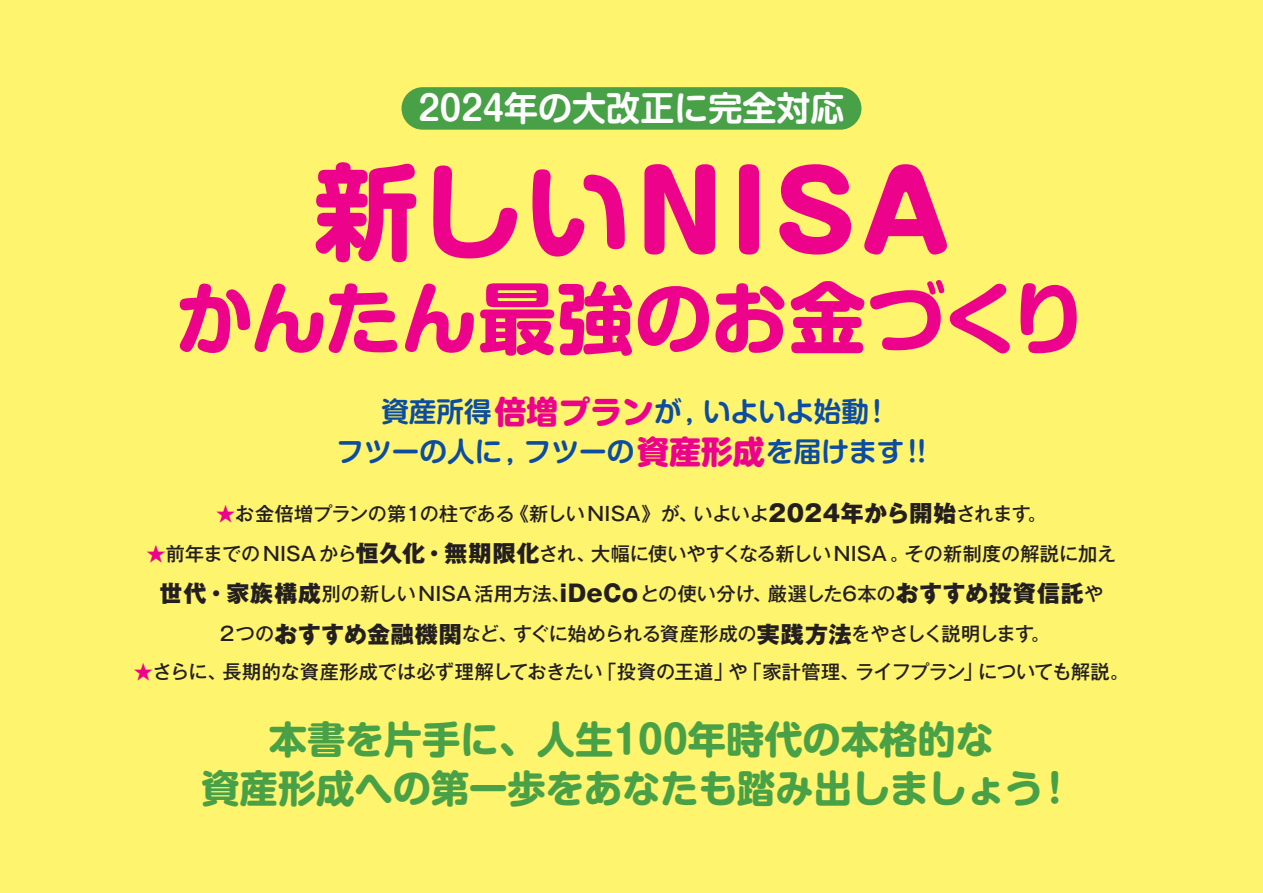
<style>
.page{position:relative;width:1263px;height:893px;background:#fff46d}
.page>*{position:absolute;margin:0;border:0;box-sizing:border-box;transform-origin:0 0}
.本文{font:800 104.7px "Shin M Go Pr 6 N";color:#ed028c}
.本文-2{font:700 77.7px "Shin M Go Pr 6 N";letter-spacing:-.02em;color:#ed028c}
.本文-3{font:700 38.25px "Shin M Go Pr 6 N";color:#49a147}
.本文-4{font:700 34.05px "Shin M Go Pr 6 N De";color:#fff}
.本文-5{font:700 27.6px "Shin M Go Pr 6 N De";color:#0d4da1}
.本文-6{font:800 22.95px "Gothic MB101 Pr 6 N";letter-spacing:.03em;color:#231f20}
.本文-7{font:500 19.2px "Gothic MB101 Pr 6 N";letter-spacing:-.005em;color:#231f20}
.s1{font-weight:700}
.s2{font-family:"Shin M Go Pr 6 N";font-weight:800;font-size:31.95px;color:#ed028c}
.s3{color:#ed028c}
.s4{font-weight:500;font-size:19.2px}
.s5{font-weight:800;font-size:22.95px}
</style>
<div class="page">
<div style="left:401px;top:87px;width:460px;height:43px;background:#49a147;border-radius:21px"></div>
<p class="本文-4" style="left:418px;top:80px;width:427px">2024年の大改正に完全対応</p>
<p class="本文" style="left:314px;top:121px;width:646px"><span class="s1">新しい</span>ＮＩＳＡ</p>
<p class="本文-2" style="left:176px;top:252px;width:913px">かんたん最強のお金づくり</p>
<p class="本文-5" style="left:381px;top:389px;width:502px">資産所得<span class="s2">倍増プラン</span>が, いよいよ始動!</p>
<p class="本文-5" style="left:337px;top:429px;width:591px">フツーの人に, フツーの<span class="s2">資産形成</span>を届けます !!</p>
<p class="本文-7" style="left:216px;top:497px;width:208px"><span class="s3">★</span>お金倍増プランの第１</p>
<p class="本文-7" style="left:510px;top:497px;width:190px">《新しいNISA》が、</p>
<p class="本文-7" style="left:420px;top:497px;width:96px">の柱である</p>
<p class="本文-6" style="left:768px;top:494px;width:264px">2024年から開始<span class="s4">されます</span></p>
<p class="本文-7" style="left:694px;top:497px;width:76px">いよいよ</p>
<p class="本文-7" style="left:1028px;top:497px;width:21px">。</p>
<p class="本文-7" style="left:147px;top:537px;width:280px"><span class="s3">★</span>前年までのNISAから<span class="s5">恒久化</span></p>
<p class="本文-6" style="left:423px;top:534px;width:155px">・無期限化<span class="s4">され</span></p>
<p class="本文-7" style="left:576px;top:537px;width:21px">、</p>
<p class="本文-7" style="left:591px;top:537px;width:319px">大幅に使いやすくなる新しいNISA 。</p>
<p class="本文-7" style="left:905px;top:537px;width:213px">その新制度の解説に加え</p>
<p class="本文-7" style="left:227px;top:578px;width:547px"><span class="s5">家族構成</span>別の新しいNISA活用方法 <span class="s5">iDeCo</span>との使い分け、</p>
<p class="本文-6" style="left:160px;top:574px;width:70px">世代・</p>
<p class="本文-7" style="left:551px;top:578px;width:21px">、</p>
<p class="本文-6" style="left:857px;top:574px;width:247px"><span class="s4">本の</span>おすすめ投資信託<span class="s4">や</span></p>
<p class="本文-7" style="left:768px;top:578px;width:91px">厳選した6</p>
<p class="本文-6" style="left:236px;top:615px;width:265px"><span class="s4">つの</span>おすすめ金融機関<span class="s4">など</span></p>
<p class="本文-7" style="left:217px;top:618px;width:21px">２</p>
<p class="本文-7" style="left:498px;top:618px;width:21px">、</p>
<p class="本文-7" style="left:513px;top:618px;width:523px">すぐに始められる資産形成の<span class="s5">実践方法</span>をやさしく説明します</p>
<p class="本文-7" style="left:1031px;top:618px;width:21px">。</p>
<p class="本文-7" style="left:134px;top:656px;width:94px"><span class="s3">★</span>さらに、</p>
<p class="本文-7" style="left:222px;top:656px;width:382px">長期的な資産形成では必ず理解しておきたい</p>
<p class="本文-7" style="left:598px;top:656px;width:137px">「投資の王道」</p>
<p class="本文-7" style="left:743px;top:656px;width:118px">「家計管理、</p>
<p class="本文-7" style="left:728px;top:656px;width:21px">や</p>
<p class="本文-7" style="left:855px;top:656px;width:129px">ライフプラン」</p>
<p class="本文-7" style="left:978px;top:656px;width:153px">についても解説。</p>
<p class="本文-3" style="left:269px;top:707px;width:726px">本書を片手に、人生100年時代の本格的な</p>
<p class="本文-3" style="left:201px;top:756px;width:862px">資産形成への第一歩をあなたも踏み出しましょう!</p>
</div>
